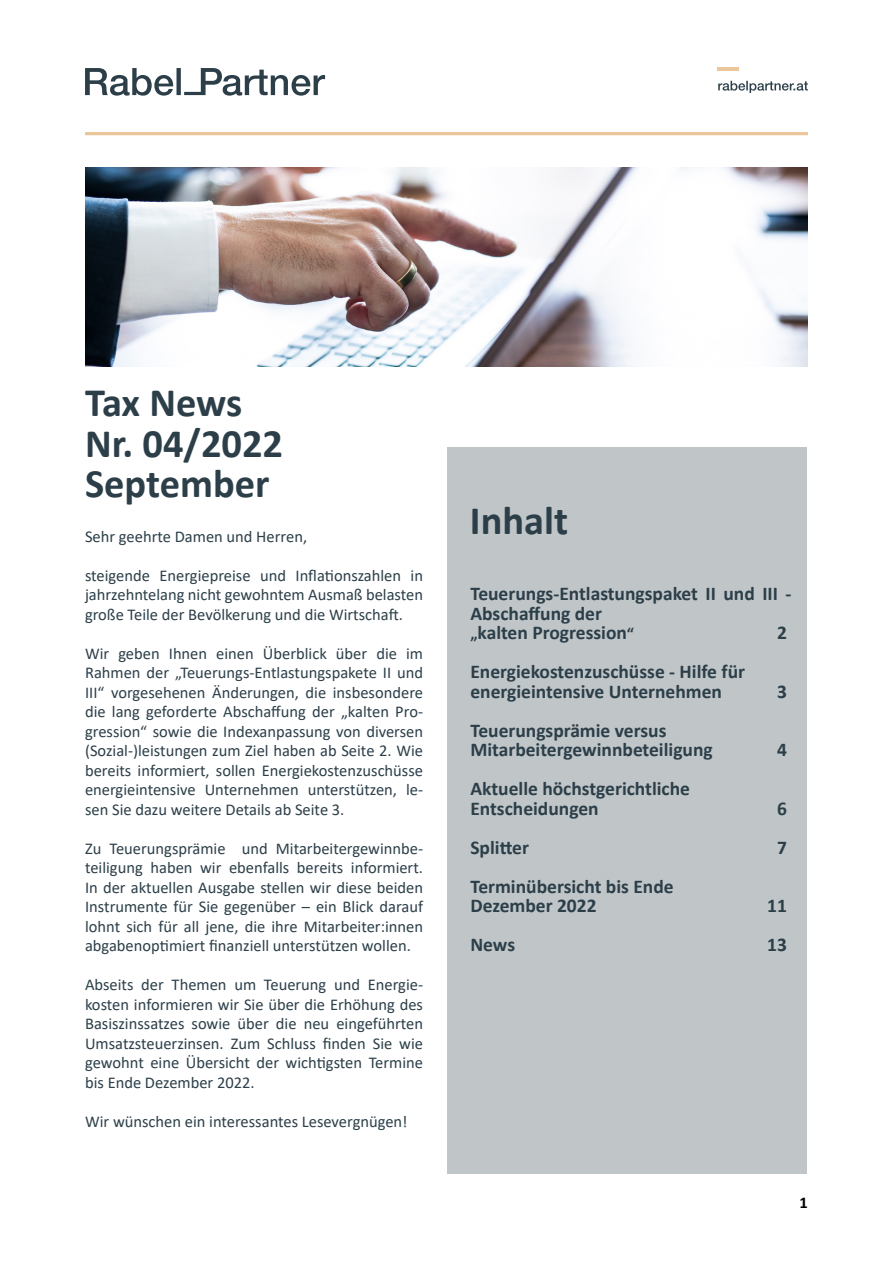
<style>
.page{position:relative;width:893px;height:1263px;background:#fff}
.page>*{position:absolute;margin:0;border:0;box-sizing:border-box;transform-origin:0 0}
.t1{font:700 40.5px/40.5px "Calibri";color:#2c3f49}
.t2{font:700 19.5px/19.5px "Calibri";color:#2c3f49}
.t3{font:16.5px/19.5px "Calibri";color:#2c3f49;text-align:justify}
.t4{font:700 16.5px "Calibri";color:#000}
.s1{font-size:16.5px}
</style>
<div class="page">
<img style="left:85px;top:168px;width:723px;height:198px">
<div style="left:447px;top:447px;width:360px;height:727px;background:#c0c5c8"></div>
<svg style="left:85px;top:68px;width:240px;height:28px"></svg>
<hr style="left:85px;top:132px;width:723px;height:3px;background:#eac69a">
<svg style="left:718px;top:81px;width:90px;height:12px"></svg>
<hr style="left:717px;top:67px;width:22px;height:3px;background:#eac69a">
<h1 class="t1" style="left:85px;top:382px;width:200px">Tax News<br>Nr. 04/2022<br>September</h1>
<p class="t3" style="left:85px;top:526px;width:224px">Sehr geehrte Damen und Herren,</p>
<p class="t3" style="left:85px;top:565px;width:340px">steigende Energiepreise und Inflationszahlen in jahrzehntelang nicht gewohntem Ausmaß belasten große Teile der Bevölkerung und die Wirtschaft.</p>
<p class="t3" style="left:85px;top:643px;width:340px">Wir geben Ihnen einen Überblick über die im Rahmen der „Teuerungs-Entlastungspakete II und III“ vorgesehenen Änderungen, die insbesondere die lang geforderte Abschaffung der „kalten Pro&shy;gression“ sowie die Indexanpassung von diversen (Sozial-)leistungen zum Ziel haben ab Seite 2. Wie bereits informiert, sollen Energiekostenzuschüsse energieintensive Unternehmen unterstützen, le&shy;sen Sie dazu weitere Details ab Seite 3.</p>
<p class="t3" style="left:85px;top:838px;width:340px">Zu Teuerungsprämie und Mitarbeitergewinnbe&shy;teiligung haben wir ebenfalls bereits informiert.<br>In der aktuellen Ausgabe stellen wir diese beiden Instrumente für Sie gegenüber – ein Blick darauf lohnt sich für all jene, die ihre Mitarbeiter:innen abgabenoptimiert finanziell unterstützen wollen.</p>
<p class="t3" style="left:85px;top:974px;width:340px">Abseits der Themen um Teuerung und Energie&shy;kosten informieren wir Sie über die Erhöhung des Basiszinssatzes sowie über die neu eingeführten Umsatzsteuerzinsen. Zum Schluss finden Sie wie gewohnt eine Übersicht der wichtigsten Termine bis Ende Dezember 2022.</p>
<p class="t3" style="left:85px;top:1111px;width:324px">Wir wünschen ein interessantes Lesevergnügen!</p>
<h1 class="t1" style="left:470px;top:500px;width:100px">Inhalt</h1>
<p class="t2" style="left:470px;top:584px;width:323px">Teuerungs-Entlastungspaket II und III -<br>Abschaffung der<br><span class="s1">„</span>kalten Progression<span class="s1">“</span></p>
<p class="t2" style="left:777px;top:623px;width:11px">2</p>
<p class="t2" style="left:470px;top:662px;width:276px">Energiekostenzuschüsse - Hilfe für energieintensive Unternehmen</p>
<p class="t2" style="left:470px;top:720px;width:244px">Teuerungsprämie versus<br>Mitarbeitergewinnbeteiligung</p>
<p class="t2" style="left:470px;top:779px;width:221px">Aktuelle höchstgerichtliche<br>Entscheidungen</p>
<p class="t2" style="left:777px;top:681px;width:11px">3</p>
<p class="t2" style="left:777px;top:740px;width:11px">4</p>
<p class="t2" style="left:777px;top:798px;width:11px">6</p>
<p class="t2" style="left:470px;top:837px;width:60px">Splitter</p>
<p class="t2" style="left:777px;top:837px;width:11px">7</p>
<p class="t2" style="left:470px;top:876px;width:205px">Terminübersicht bis Ende<br>Dezember 2022</p>
<p class="t2" style="left:767px;top:896px;width:21px">11</p>
<p class="t2" style="left:470px;top:935px;width:46px">News</p>
<p class="t2" style="left:767px;top:935px;width:21px">13</p>
<p class="t4" style="left:800px;top:1190px;width:10px">1</p>
</div>
